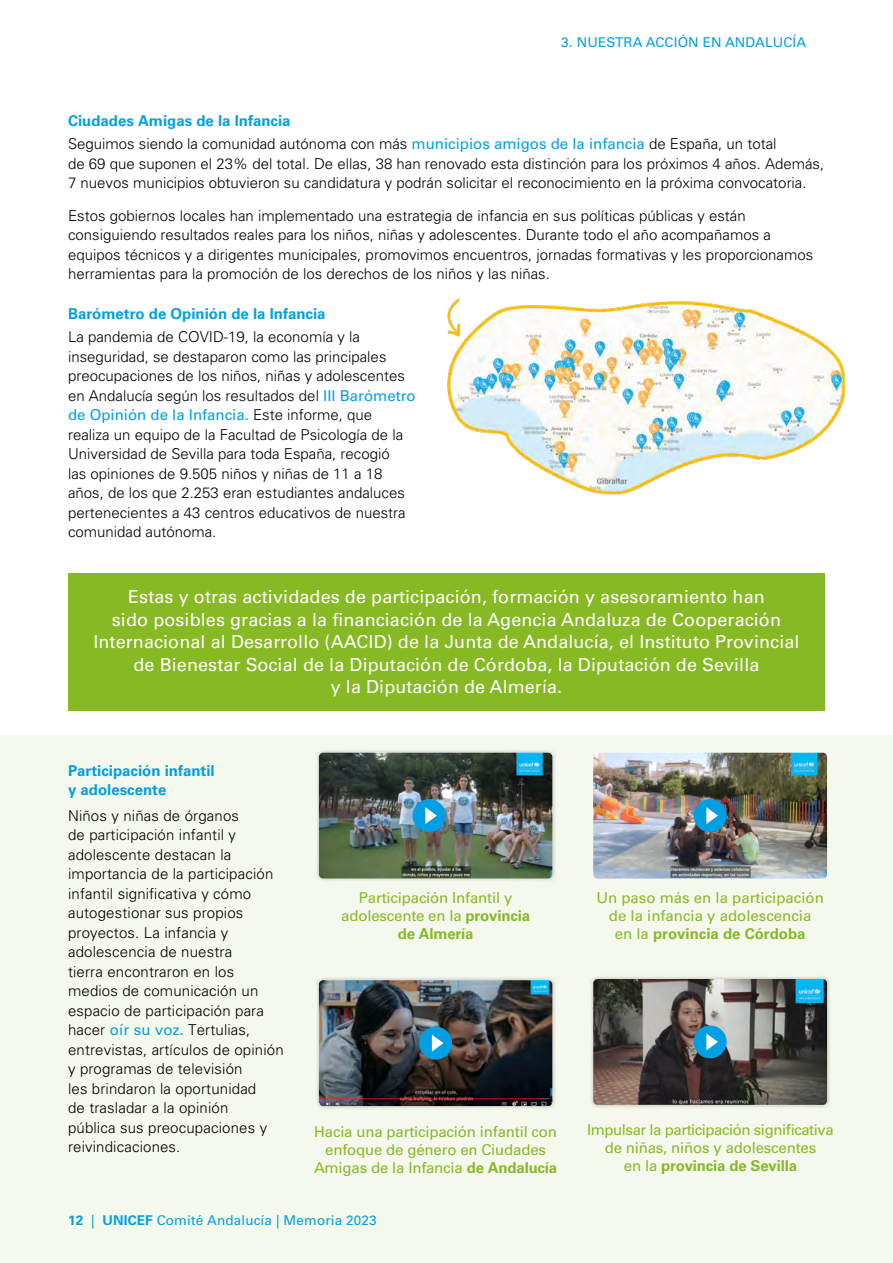
<style>
.page{position:relative;width:893px;height:1263px;background:#fff}
.page>*{position:absolute;margin:0;border:0;box-sizing:border-box;transform-origin:0 0}
.t1{font:18px/22.5px "Univers LT Std";letter-spacing:.005em;color:#fff;text-align:center}
.t2{font:300 15px/19.5px "Univers LT Std";color:#000}
.t3{font:15px/18px "Univers LT Std";letter-spacing:-.01em;color:#87b925;text-align:center}
.t4{font:15px/18px "Univers LT Std";letter-spacing:-.03em;color:#87b925;text-align:center}
.t5{font:700 15px/19.5px "Univers LT Std";color:#009fe3}
.t6{font:13.5px "Univers LT Std";letter-spacing:.01em;color:#009fe3}
.s1{font-weight:700;color:#009fe3}
.s2{font-weight:400;color:#009fe3}
.s3{font-weight:700}
</style>
<div class="page">
<div style="left:0;top:736px;width:893px;height:527px;background:#f5f8ed"></div>
<img style="left:447px;top:298px;width:399px;height:197px">
<div style="left:315px;top:749px;width:242px;height:133px;background:#000;opacity:.22"></div>
<img style="left:319px;top:753px;width:233px;height:125px">
<div style="left:589px;top:975px;width:242px;height:134px;background:#000;opacity:.22"></div>
<img style="left:593px;top:979px;width:234px;height:126px">
<img style="left:593px;top:753px;width:234px;height:125px">
<div style="left:315px;top:976px;width:242px;height:134px;background:#000;opacity:.22"></div>
<img style="left:319px;top:980px;width:233px;height:126px">
<div style="left:413px;top:799px;width:32px;height:33px;background:#009fe3;border-radius:50%"></div>
<svg style="left:425px;top:807px;width:12px;height:17px"></svg>
<div style="left:694px;top:799px;width:33px;height:33px;background:#009fe3;border-radius:50%"></div>
<svg style="left:706px;top:807px;width:12px;height:17px"></svg>
<div style="left:694px;top:1025px;width:33px;height:33px;background:#009fe3;border-radius:50%"></div>
<svg style="left:706px;top:1033px;width:12px;height:17px"></svg>
<div style="left:419px;top:1027px;width:33px;height:32px;background:#009fe3;border-radius:50%"></div>
<svg style="left:432px;top:1035px;width:11px;height:16px"></svg>
<div style="left:68px;top:573px;width:757px;height:137px;background:#87b925"></div>
<p class="t6" style="left:561px;top:34px;width:246px">3. NUESTRA ACCIÓN EN ANDALUCÍA</p>
<p class="t2" style="left:68px;top:109px;width:710px;line-height:23.7px"><span class="s1">Ciudades Amigas de la Infancia<br></span>Seguimos siendo la comunidad autónoma con más <span class="s2">municipios amigos de la infancia</span> de España, un total</p>
<p class="t2" style="left:68px;top:154px;width:758px">de 69 que suponen el 23% del total. De ellas, 38 han renovado esta distinción para los próximos 4 años. Además,<br>7 nuevos municipios obtuvieron su candidatura y podrán solicitar el reconocimiento en la próxima convocatoria.</p>
<p class="t2" style="left:68px;top:206px;width:747px">Estos gobiernos locales han implementado una estrategia de infancia en sus políticas públicas y están consiguiendo resultados reales para los niños, niñas y adolescentes. Durante todo el año acompañamos a equipos técnicos y a dirigentes municipales, promovimos encuentros, jornadas formativas y les proporcionamos herramientas para la promoción de los derechos de los niños y las niñas.</p>
<p class="t5" style="left:68px;top:304px;width:259px">Barómetro de Opinión de la Infancia</p>
<p class="t2" style="left:68px;top:327px;width:349px">La pandemia de COVID-19, la economía y la inseguridad, se destaparon como las principales preocupaciones de los niños, niñas y adolescentes en Andalucía según los resultados del <span class="s2">III Barómetro de Opinión de la Infancia.</span> Este informe, que realiza un equipo de la Facultad de Psicología de la Universidad de Sevilla para toda España, recogió<br>las opiniones de 9.505 niños y niñas de 11 a 18 años, de los que 2.253 eran estudiantes andaluces pertenecientes a 43 centros educativos de nuestra comunidad autónoma.</p>
<p class="t1" style="left:93px;top:586px;width:708px">Estas y otras actividades de participación, formación y asesoramiento han<br>sido posibles gracias a la financiación de la Agencia Andaluza de Cooperación Internacional al Desarrollo (AACID) de la Junta de Andalucía, el Instituto Provincial de Bienestar Social de la Diputación de Córdoba, la Diputación de Sevilla<br>y la Diputación de Almería.</p>
<p class="t5" style="left:68px;top:761px;width:148px">Participación infantil y adolescente</p>
<p class="t2" style="left:68px;top:806px;width:217px">Niños y niñas de órganos<br>de participación infantil y adolescente destacan la importancia de la participación infantil significativa y cómo autogestionar sus propios proyectos. La infancia y adolescencia de nuestra<br>tierra encontraron en los medios de comunicación un espacio de participación para hacer <span class="s2">oír su voz.</span> Tertulias, entrevistas, artículos de opinión y programas de televisión<br>les brindaron la oportunidad<br>de trasladar a la opinión<br>pública sus preocupaciones y reivindicaciones.</p>
<p class="t3" style="left:341px;top:889px;width:190px">Participación Infantil y adolescente en la <span class="s3">provincia de Almería</span></p>
<p class="t3" style="left:314px;top:1123px;width:245px">Hacia una participación infantil con enfoque de género en Ciudades<br>Amigas de la Infancia <span class="s3">de Andalucía</span></p>
<p class="t6" style="left:68px;top:1212px;width:310px"><span class="s3">12</span> | <span class="s3">UNICEF</span> Comité Andalucía | Memoria 2023</p>
<p class="t3" style="left:596px;top:889px;width:229px">Un paso más en la participación de la infancia y adolescencia<br>en la <span class="s3">provincia de Córdoba</span></p>
<p class="t4" style="left:587px;top:1120px;width:248px">Impulsar la participación significativa de niñas, niños y adolescentes<br>en la <span class="s3">provincia de Sevilla</span></p>
</div>
